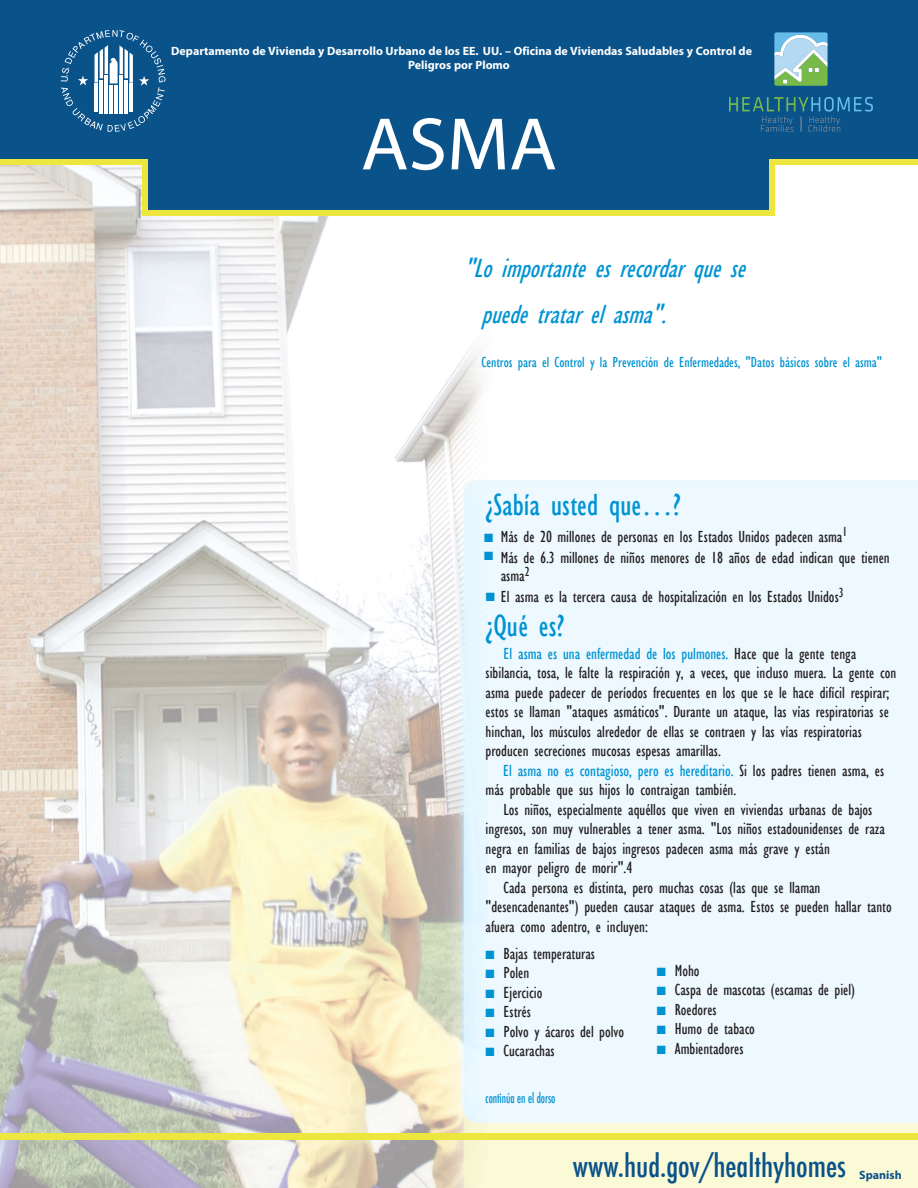
<style>
.page{position:relative;width:918px;height:1188px;background:#fff}
.page>*{position:absolute;margin:0;border:0;box-sizing:border-box;transform-origin:0 0}
.t1{font:75px "Myriad Web Pro";color:#fff}
.Subhead_1{font:condensed 31.5px "Gill Sans";color:#0093d2}
.bodytext{font:condensed 31.5px "Gill Sans";color:#0093d2}
.t2{font:500 condensed 30px "Futura";color:#0a528a}
.quote{font:italic condensed 27px "Gill Sans";color:#0093d2}
.quote_credit{font:italic condensed 27px "Gill Sans";color:#0093d2}
.bodytext-2{font:condensed 16.5px "Gill Sans";color:#231f20}
.bullet{font:condensed 16.5px/18.5px "Gill Sans";color:#231f20}
.bodytext-3{font:condensed 16.5px "Gill Sans";color:#0093d2}
.quote_credit-2{font:condensed 15px "Gill Sans";color:#0093d2}
.continue{font:500 condensed 13.5px "Futura";color:#0093d2;scale:.8 1}
.t3{font:700 12px/14.4px "Myriad Pro";color:#fff;text-align:center}
.t4{font:700 12px "Myriad Pro";color:#0a528a}
.s1{color:#0093d2}
.s2{color:#231f20}
</style>
<div class="page">
<img style="left:0;top:165px;width:918px;height:1023px">
<div style="left:462px;top:479px;width:456px;height:644px;background:#edf9ff"></div>
<div style="left:0;top:1133px;width:918px;height:7px;background:#ede63f"></div>
<div style="left:0;top:0;width:918px;height:162px;background:#0a528a"></div>
<svg style="left:61px;top:30px;width:105px;height:102px"></svg>
<div style="left:0;top:159px;width:918px;height:6px;background:#ede63f"></div>
<div style="left:148px;top:116px;width:622px;height:98px;background:#0a528a"></div>
<div style="left:142px;top:159px;width:6px;height:57px;background:#ede63f"></div>
<div style="left:770px;top:159px;width:6px;height:57px;background:#ede63f"></div>
<div style="left:148px;top:210px;width:622px;height:6px;background:#ede63f"></div>
<svg style="left:774px;top:32px;width:54px;height:54px;background:#9dcdbc"></svg>
<svg style="left:729px;top:97px;width:144px;height:35px"></svg>
<p class="t3" style="left:171px;top:43px;width:582px">Departamento de Vivienda y Desarrollo Urbano de los EE. UU. – Oficina de Viviendas Saludables y Control de<br>Peligros por Plomo</p>
<p class="t1" style="left:361px;top:104px;width:198px">ASMA</p>
<p class="quote" style="left:464px;top:252px;width:291px">"Loimportanteesrecordarquese</p>
<p class="quote_credit" style="left:482px;top:299px;width:194px">puedetratarelasma".</p>
<p class="quote_credit-2" style="left:482px;top:353px;width:402px">Centros para el Control y la Prevención de Enfermedades, "Datos básicos sobre el asma"</p>
<p class="Subhead_1" style="left:486px;top:486px;width:197px">¿Sabía usted que…?</p>
<p class="bullet" style="left:484px;top:527px;width:365px"><span class="s1">■</span> Más de 20 millones de personas en los Estados Unidos padecen asma<sup>1</sup></p>
<p class="bullet" style="left:501px;top:548px;width:390px;text-indent:-17px"><span class="s1">■</span> Más de 6.3 millones de niños menores de 18 años de edad indican que tienen asma<sup>2</sup></p>
<p class="bullet" style="left:486px;top:587px;width:360px"><span class="s1">■</span> El asma es la tercera causa de hospitalización en los Estados Unidos<sup>3</sup></p>
<p class="bodytext" style="left:486px;top:607px;width:80px">¿Qué es?</p>
<p class="bodytext-3" style="left:504px;top:644px;width:354px">El asma es una enfermedad de los pulmones. <span class="s2">Hace que la gente tenga</span></p>
<p class="bodytext-2" style="left:486px;top:663px;width:412px">sibilancia, tosa, le falte la respiración y, a veces, que incluso muera. La gente con</p>
<p class="bodytext-2" style="left:486px;top:683px;width:405px">asma puede padecer de períodos frecuentes en los que se le hace difícil respirar;</p>
<p class="bodytext-2" style="left:486px;top:702px;width:405px">estos se llaman "ataques asmáticos". Durante un ataque, las vías respiratorias se</p>
<p class="bodytext-2" style="left:486px;top:722px;width:378px">hinchan, los músculos alrededor de ellas se contraen y las vías respiratorias</p>
<p class="bodytext-2" style="left:486px;top:741px;width:237px">producen secreciones mucosas espesas amarillas.</p>
<p class="bodytext-3" style="left:503px;top:761px;width:383px">El asma no es contagioso, pero es hereditario. <span class="s2">Si los padres tienen asma, es</span></p>
<p class="bodytext-2" style="left:486px;top:780px;width:252px">más probable que sus hijos lo contraigan también.</p>
<p class="bodytext-2" style="left:504px;top:800px;width:370px">Los niños, especialmente aquéllos que viven en viviendas urbanas de bajos</p>
<p class="bodytext-2" style="left:486px;top:819px;width:401px">ingresos, son muy vulnerables a tener asma. "Los niños estadounidenses de raza</p>
<p class="bodytext-2" style="left:486px;top:839px;width:346px">negra en familias de bajos ingresos padecen asma más grave y están</p>
<p class="bodytext-2" style="left:486px;top:858px;width:148px">en mayor peligro de morir".4</p>
<p class="bodytext-2" style="left:504px;top:878px;width:318px">Cada persona es distinta, pero muchas cosas (las que se llaman</p>
<p class="bodytext-2" style="left:486px;top:897px;width:408px">"desencadenantes") pueden causar ataques de asma. Estos se pueden hallar tanto</p>
<p class="bodytext-2" style="left:486px;top:917px;width:164px">afuera como adentro, e incluyen:</p>
<p class="bullet" style="left:486px;top:944px;width:111px"><span class="s1">■</span> Bajas temperaturas</p>
<p class="bullet" style="left:486px;top:964px;width:45px"><span class="s1">■</span> Polen</p>
<p class="bullet" style="left:486px;top:983px;width:58px"><span class="s1">■</span> Ejercicio</p>
<p class="bullet" style="left:486px;top:1003px;width:47px"><span class="s1">■</span> Estrés</p>
<p class="bullet" style="left:486px;top:1022px;width:140px"><span class="s1">■</span> Polvo y ácaros del polvo</p>
<p class="bullet" style="left:486px;top:1042px;width:71px"><span class="s1">■</span> Cucarachas</p>
<p class="continue" style="left:486px;top:1089px;width:89px">continúa en el dorso</p>
<p class="bullet" style="left:657px;top:961px;width:44px"><span class="s1">■</span> Moho</p>
<p class="bullet" style="left:657px;top:980px;width:200px"><span class="s1">■</span> Caspa de mascotas (escamas de piel)</p>
<p class="bullet" style="left:657px;top:1000px;width:61px"><span class="s1">■</span> Roedores</p>
<p class="bullet" style="left:657px;top:1019px;width:100px"><span class="s1">■</span> Humo de tabaco</p>
<p class="bullet" style="left:657px;top:1039px;width:88px"><span class="s1">■</span> Ambientadores</p>
<p class="t2" style="left:573px;top:1146px;width:275px">www.hud.gov/healthyhomes</p>
<p class="t4" style="left:859px;top:1167px;width:44px">Spanish</p>
</div>
